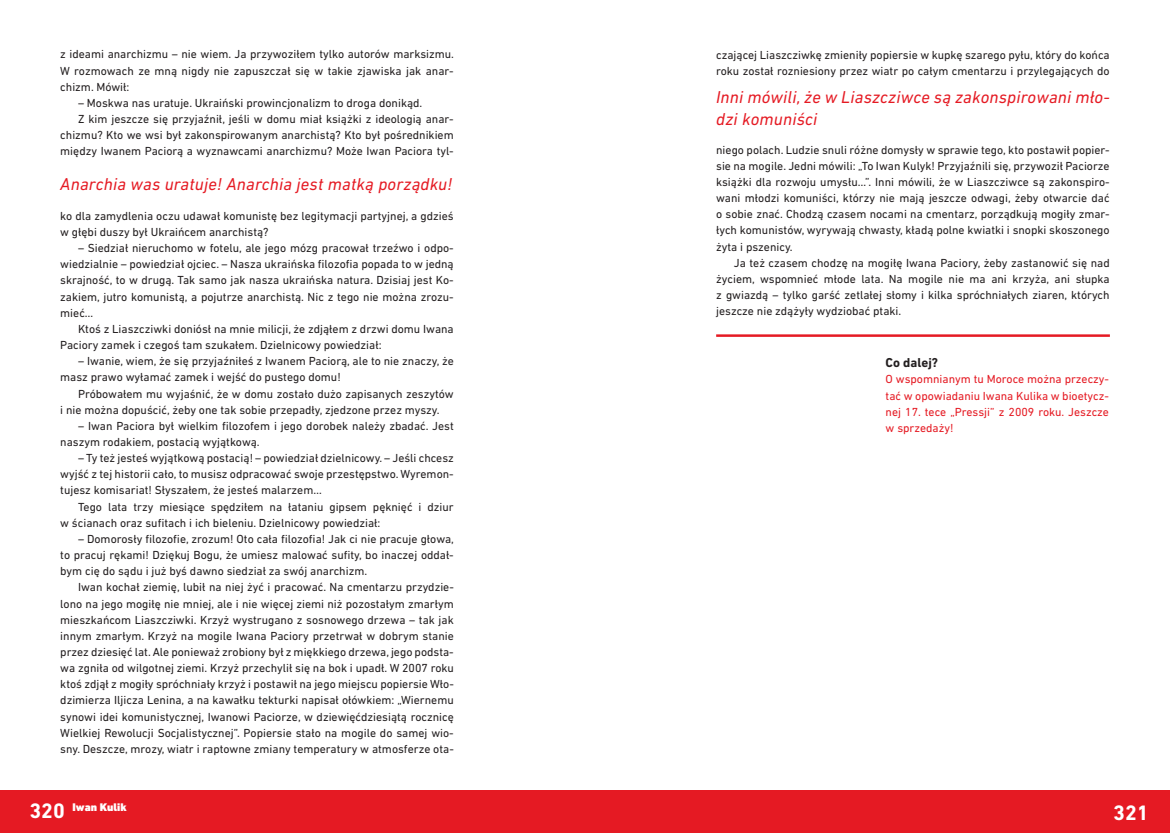
<style>
.page{position:relative;width:1170px;height:833px;background:#fff}
.page>*{position:absolute;margin:0;border:0;box-sizing:border-box;transform-origin:0 0}
.t1{font:700 21.25px "DIN Next LT Pro";color:#fff}
.t2{font:italic 17.5px/21.8px "DIN Next LT Pro";letter-spacing:.01em;color:#e51a23}
.t3{font:700 13.12px "DIN Next LT Pro";color:#231f20}
.t4{font:11.88px/16.1px "DIN Next LT Pro";color:#231f20;text-align:justify}
.t5{font:11.88px/16.1px "DIN Next LT Pro";color:#e51a23;text-align:justify}
.t6{font:900 11.25px "DIN Next LT Pro";color:#fff}
</style>
<div class="page">
<div style="left:0;top:790px;width:585px;height:43px;background:#e51a23"></div>
<div style="left:585px;top:790px;width:584px;height:43px;background:#e51a23"></div>
<hr style="left:716px;top:334px;width:393px;height:3px;background:#e51a23">
<p class="t4" style="left:60px;top:46px;width:395px">z ideami anarchizmu – nie wiem. Ja przywoziłem tylko autorów marksizmu.<br>W rozmowach ze mną nigdy nie zapuszczał się w takie zjawiska jak anar&shy;chizm. Mówił:</p>
<p class="t4" style="left:78px;top:95px;width:346px">– Moskwa nas uratuje. Ukraiński prowincjonalizm to droga donikąd.</p>
<p class="t4" style="left:78px;top:111px;width:377px">Z kim jeszcze się przyjaźnił, jeśli w domu miał książki z ideologią anar-</p>
<p class="t4" style="left:60px;top:127px;width:395px">chizmu? Kto we wsi był zakonspirowanym anarchistą? Kto był pośrednikiem</p>
<p class="t4" style="left:60px;top:143px;width:395px">między Iwanem Paciorą a wyznawcami anarchizmu? Może Iwan Paciora tyl-</p>
<h2 class="t2" style="left:60px;top:173px;width:393px">Anarchia was uratuje! Anarchia jest matką porządku!</h2>
<p class="t4" style="left:60px;top:207px;width:395px">ko dla zamydlenia oczu udawał komunistę bez legitymacji partyjnej, a gdzieś w głębi duszy był Ukraińcem anarchistą?</p>
<p class="t4" style="left:60px;top:240px;width:395px;text-indent:18px">– Siedział nieruchomo w fotelu, ale jego mózg pracował trzeźwo i odpo&shy;wiedzialnie – powiedział ojciec. – Nasza ukraińska filozofia popada to w jedną skrajność, to w drugą. Tak samo jak nasza ukraińska natura. Dzisiaj jest Ko&shy;zakiem, jutro komunistą, a pojutrze anarchistą. Nic z tego nie można zrozu&shy;mieć…</p>
<p class="t4" style="left:60px;top:321px;width:395px;text-indent:18px">Ktoś z Liaszcziwki doniósł na mnie milicji, że zdjąłem z drzwi domu Iwana<br>Paciory zamek i czegoś tam szukałem. Dzielnicowy powiedział:</p>
<p class="t4" style="left:60px;top:353px;width:395px;text-indent:18px">– Iwanie, wiem, że się przyjaźniłeś z Iwanem Paciorą, ale to nie znaczy, że masz prawo wyłamać zamek i wejść do pustego domu!</p>
<p class="t4" style="left:60px;top:385px;width:395px;text-indent:18px">Próbowałem mu wyjaśnić, że w domu zostało dużo zapisanych zeszytów i nie można dopuścić, żeby one tak sobie przepadły, zjedzone przez myszy.</p>
<p class="t4" style="left:60px;top:417px;width:395px;text-indent:18px">– Iwan Paciora był wielkim filozofem i jego dorobek należy zbadać. Jest naszym rodakiem, postacią wyjątkową.</p>
<p class="t4" style="left:60px;top:450px;width:395px;text-indent:18px">– Ty też jesteś wyjątkową postacią! – powiedział dzielnicowy. – Jeśli chcesz wyjść z tej historii cało, to musisz odpracować swoje przestępstwo. Wyremon&shy;tujesz komisariat! Słyszałem, że jesteś malarzem…</p>
<p class="t4" style="left:60px;top:498px;width:395px;text-indent:18px">Tego lata trzy miesiące spędziłem na łataniu gipsem pęknięć i dziur w ścianach oraz sufitach i ich bieleniu. Dzielnicowy powiedział:</p>
<p class="t4" style="left:60px;top:530px;width:395px;text-indent:18px">– Domorosły filozofie, zrozum! Oto cała filozofia! Jak ci nie pracuje głowa, to pracuj rękami! Dziękuj Bogu, że umiesz malować sufity, bo inaczej oddał&shy;bym cię do sądu i już byś dawno siedział za swój anarchizm.</p>
<p class="t4" style="left:60px;top:579px;width:395px;text-indent:18px">Iwan kochał ziemię, lubił na niej żyć i pracować. Na cmentarzu przydzie&shy;lono na jego mogiłę nie mniej, ale i nie więcej ziemi niż pozostałym zmarłym mieszkańcom Liaszcziwki. Krzyż wystrugano z sosnowego drzewa – tak jak innym zmarłym. Krzyż na mogile Iwana Paciory przetrwał w dobrym stanie przez dziesięć lat. Ale ponieważ zrobiony był z miękkiego drzewa, jego podsta&shy;wa zgniła od wilgotnej ziemi. Krzyż przechylił się na bok i upadł. W 2007 roku ktoś zdjął z mogiły spróchniały krzyż i postawił na jego miejscu popiersie Wło&shy;dzimierza Iljicza Lenina, a na kawałku tekturki napisał ołówkiem: „Wiernemu synowi idei komunistycznej, Iwanowi Paciorze, w dziewięćdziesiątą rocznicę Wielkiej Rewolucji Socjalistycznej”. Popiersie stało na mogile do samej wio&shy;sny. Deszcze, mrozy, wiatr i raptowne zmiany temperatury w atmosferze ota-</p>
<p class="t4" style="left:716px;top:46px;width:395px">czającej Liaszcziwkę zmieniły popiersie w kupkę szarego pyłu, który do końca roku został rozniesiony przez wiatr po całym cmentarzu i przylegających do</p>
<h2 class="t2" style="left:716px;top:86px;width:395px">Inni mówili, że w Liaszcziwce są zakonspirowani mło&shy;dzi komuniści</h2>
<p class="t4" style="left:716px;top:141px;width:395px">niego polach. Ludzie snuli różne domysły w sprawie tego, kto postawił popier&shy;sie na mogile. Jedni mówili: „To Iwan Kulyk! Przyjaźnili się, przywoził Paciorze książki dla rozwoju umysłu…”. Inni mówili, że w Liaszcziwce są zakonspiro&shy;wani młodzi komuniści, którzy nie mają jeszcze odwagi, żeby otwarcie dać o sobie znać. Chodzą czasem nocami na cmentarz, porządkują mogiły zmar&shy;łych komunistów, wyrywają chwasty, kładą polne kwiatki i snopki skoszonego żyta i pszenicy.</p>
<p class="t4" style="left:716px;top:254px;width:395px;text-indent:18px">Ja też czasem chodzę na mogiłę Iwana Paciory, żeby zastanowić się nad życiem, wspomnieć młode lata. Na mogile nie ma ani krzyża, ani słupka z gwiazdą – tylko garść zetlałej słomy i kilka spróchniałych ziaren, których jeszcze nie zdążyły wydziobać ptaki.</p>
<p class="t3" style="left:885px;top:355px;width:54px">Co dalej?</p>
<p class="t5" style="left:885px;top:371px;width:225px">O wspomnianym tu Moroce można przeczy&shy;tać w opowiadaniu Iwana Kulika w bioetycz&shy;nej 17. tece „Pressji” z 2009 roku. Jeszcze w sprzedaży!</p>
<h1 class="t1" style="left:29px;top:798px;width:37px">320</h1>
<h1 class="t1" style="left:1113px;top:800px;width:37px">321</h1>
<p class="t6" style="left:73px;top:801px;width:56px">Iwan Kulik</p>
</div>
